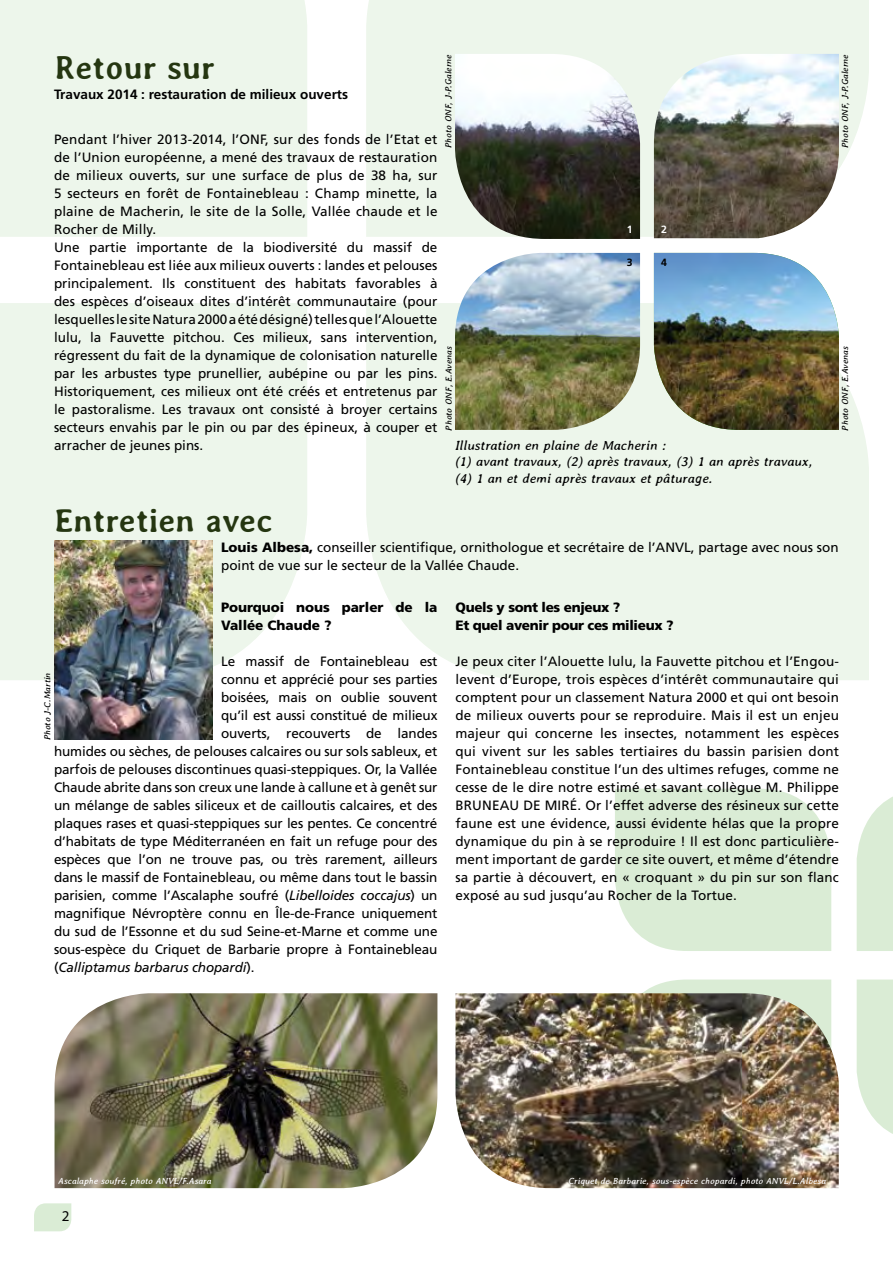
<style>
.page{position:relative;width:893px;height:1263px;background:#fff}
.page>*{position:absolute;margin:0;border:0;box-sizing:border-box;transform-origin:0 0}
.t1{font:700 33px "Averia";color:#253611}
.t2{font:15px "Myriad Pro";color:#000}
.t3{font:13.5px/18px "Frutiger LT Std";color:#000}
.t4{font:italic 13.5px/16.2px "Averia";color:#000}
.t5{font:900 13.5px/18px "Frutiger LT Std";letter-spacing:-.025em;color:#000}
.t6{font:700 13.5px "Frutiger LT Std";color:#000}
.t7{font:900 13.5px/18px "Frutiger LT Std";letter-spacing:-.005em;color:#000}
.t8{font:italic 13.5px "Frutiger LT Std";letter-spacing:-.01em;color:#000}
.t9{font:700 10.5px "Frutiger LT Std";color:#fff}
.t10{font:700 10.5px "Frutiger LT Std";color:#000}
.t11{font:italic 9px "Averia";color:#000}
.t12{font:italic 9px "Averia";color:#fff}
.s1{font-weight:900}
.s2{font-style:italic}
.s3{font-style:normal}
</style>
<div class="page">
<div style="left:366px;top:0;width:503px;height:237px;background:#edf6eb"></div>
<div style="left:366px;top:303px;width:503px;height:377px;background:#edf6eb"></div>
<div style="left:0;top:0;width:307px;height:237px;background:#edf6eb"></div>
<div style="left:0;top:303px;width:307px;height:377px;background:#edf6eb"></div>
<svg style="left:857px;top:797px;width:36px;height:154px;background:#deeed9"></svg>
<svg style="left:857px;top:979px;width:36px;height:155px;background:#deeeda"></svg>
<div style="left:615px;top:789px;width:216px;height:162px;background:#daecd5"></div>
<svg style="left:643px;top:979px;width:188px;height:14px;background:#ddedd9"></svg>
<img style="left:455px;top:253px;width:185px;height:177px">
<img style="left:654px;top:253px;width:185px;height:177px">
<img style="left:654px;top:54px;width:185px;height:184px">
<img style="left:455px;top:54px;width:185px;height:185px">
<img style="left:54px;top:541px;width:159px;height:199px">
<svg style="left:34px;top:1203px;width:37px;height:28px"></svg>
<img style="left:55px;top:993px;width:382px;height:195px">
<img style="left:455px;top:993px;width:384px;height:195px">
<p class="t11" style="left:443px;top:148px;width:95px;rotate:-90deg">Photo ONF, J-P.Galerne</p>
<p class="t11" style="left:840px;top:148px;width:95px;rotate:-90deg">Photo ONF, J-P.Galerne</p>
<h1 class="t1" style="left:54px;top:49px;width:162px">Retour sur</h1>
<p class="t6" style="left:54px;top:87px;width:296px">Travaux 2014 : restauration de milieux ouverts</p>
<p class="t3" style="left:54px;top:130px;width:385px">Pendant l’hiver 2013-2014, l’ONF, sur des fonds de l’Etat et de l’Union européenne, a mené des travaux de restauration de milieux ouverts, sur une surface de plus de 38 ha, sur 5 secteurs en forêt de Fontainebleau : Champ minette, la plaine de Macherin, le site de la Solle, Vallée chaude et le Rocher de Milly.<br>Une partie importante de la biodiversité du massif de Fontainebleau est liée aux milieux ouverts : landes et pelouses principalement. Ils constituent des habitats favorables à des espèces d’oiseaux dites d’intérêt communautaire (pour lesquelles le site Natura 2000 a été désigné) telles que l’Alouette lulu, la Fauvette pitchou. Ces milieux, sans intervention, régressent du fait de la dynamique de colonisation naturelle par les arbustes type prunellier, aubépine ou par les pins.<br>Historiquement, ces milieux ont été créés et entretenus par le pastoralisme. Les travaux ont consisté à broyer certains secteurs envahis par le pin ou par des épineux, à couper et arracher de jeunes pins.</p>
<p class="t9" style="left:661px;top:223px;width:7px">2</p>
<p class="t10" style="left:661px;top:256px;width:7px">4</p>
<p class="t9" style="left:627px;top:223px;width:7px">1</p>
<p class="t10" style="left:627px;top:256px;width:7px">3</p>
<p class="t11" style="left:444px;top:431px;width:86px;rotate:-90deg">Photo ONF, E.Avenas</p>
<p class="t11" style="left:840px;top:431px;width:86px;rotate:-90deg">Photo ONF, E.Avenas</p>
<p class="t4" style="left:455px;top:437px;width:359px">Illustration en plaine de Macherin :<br>(1) avant travaux, (2) après travaux, (3) 1 an après travaux, (4) 1 an et demi après travaux et pâturage.</p>
<h1 class="t1" style="left:54px;top:502px;width:220px">Entretien avec</h1>
<p class="t3" style="left:221px;top:538px;width:619px"><span class="s1">Louis Albesa,</span> conseiller scientifique, ornithologue et secrétaire de l’ANVL, partage avec nous son point de vue sur le secteur de la Vallée Chaude.</p>
<p class="t7" style="left:221px;top:598px;width:218px">Pourquoi nous parler de la<br>Vallée Chaude ?</p>
<p class="t3" style="left:221px;top:652px;width:218px">Le massif de Fontainebleau est</p>
<p class="t3" style="left:221px;top:670px;width:218px">connu et apprécié pour ses parties</p>
<p class="t3" style="left:221px;top:688px;width:218px">boisées, mais on oublie souvent</p>
<p class="t3" style="left:221px;top:706px;width:218px">qu’il est aussi constitué de milieux</p>
<p class="t3" style="left:221px;top:724px;width:218px">ouverts, recouverts de landes</p>
<p class="t3" style="left:54px;top:742px;width:385px">humides ou sèches, de pelouses calcaires ou sur sols sableux, et</p>
<p class="t3" style="left:54px;top:760px;width:385px">parfois de pelouses discontinues quasi-steppiques. Or, la Vallée</p>
<p class="t3" style="left:54px;top:778px;width:385px">Chaude abrite dans son creux une lande à callune et à genêt sur</p>
<p class="t3" style="left:54px;top:796px;width:385px">un mélange de sables siliceux et de cailloutis calcaires, et des</p>
<p class="t3" style="left:54px;top:814px;width:385px">plaques rases et quasi-steppiques sur les pentes. Ce concentré</p>
<p class="t3" style="left:54px;top:832px;width:385px">d’habitats de type Méditerranéen en fait un refuge pour des</p>
<p class="t3" style="left:54px;top:850px;width:385px">espèces que l’on ne trouve pas, ou très rarement, ailleurs</p>
<p class="t3" style="left:54px;top:868px;width:385px">dans le massif de Fontainebleau, ou même dans tout le bassin</p>
<p class="t3" style="left:54px;top:886px;width:385px">parisien, comme l’Ascalaphe soufré (<span class="s2">Libelloides coccajus</span>) un</p>
<p class="t3" style="left:54px;top:904px;width:385px">magnifique Névroptère connu en Île-de-France uniquement</p>
<p class="t3" style="left:54px;top:922px;width:385px">du sud de l’Essonne et du sud Seine-et-Marne et comme une</p>
<p class="t3" style="left:54px;top:940px;width:385px">sous-espèce du Criquet de Barbarie propre à Fontainebleau</p>
<p class="t8" style="left:54px;top:959px;width:202px"><span class="s3">(</span>Calliptamus barbarus chopardi<span class="s3">).</span></p>
<p class="t5" style="left:455px;top:598px;width:220px">Quels y sont les enjeux ?<br>Et quel avenir pour ces milieux ?</p>
<p class="t3" style="left:455px;top:652px;width:385px;text-align:justify">Je peux citer l’Alouette lulu, la Fauvette pitchou et l’Engou&shy;levent d’Europe, trois espèces d’intérêt communautaire qui comptent pour un classement Natura 2000 et qui ont besoin de milieux ouverts pour se reproduire. Mais il est un enjeu majeur qui concerne les insectes, notamment les espèces qui vivent sur les sables tertiaires du bassin parisien dont Fontainebleau constitue l’un des ultimes refuges, comme ne cesse de le dire notre estimé et savant collègue M. Philippe BRUNEAU DE MIRÉ. Or l’effet adverse des résineux sur cette faune est une évidence, aussi évidente hélas que la propre dynamique du pin à se reproduire ! Il est donc particulière&shy;ment important de garder ce site ouvert, et même d’étendre sa partie à découvert, en « croquant » du pin sur son flanc exposé au sud jusqu’au Rocher de la Tortue.</p>
<p class="t11" style="left:42px;top:740px;width:69px;rotate:-90deg">Photo J-C.Martin</p>
<p class="t12" style="left:58px;top:1175px;width:155px">Ascalaphe soufré, photo ANVL/F.Asara</p>
<p class="t12" style="left:568px;top:1175px;width:259px">Criquet de Barbarie, sous-espèce chopardi, photo ANVL/L.Albesa</p>
<p class="t2" style="left:62px;top:1207px;width:9px">2</p>
</div>
